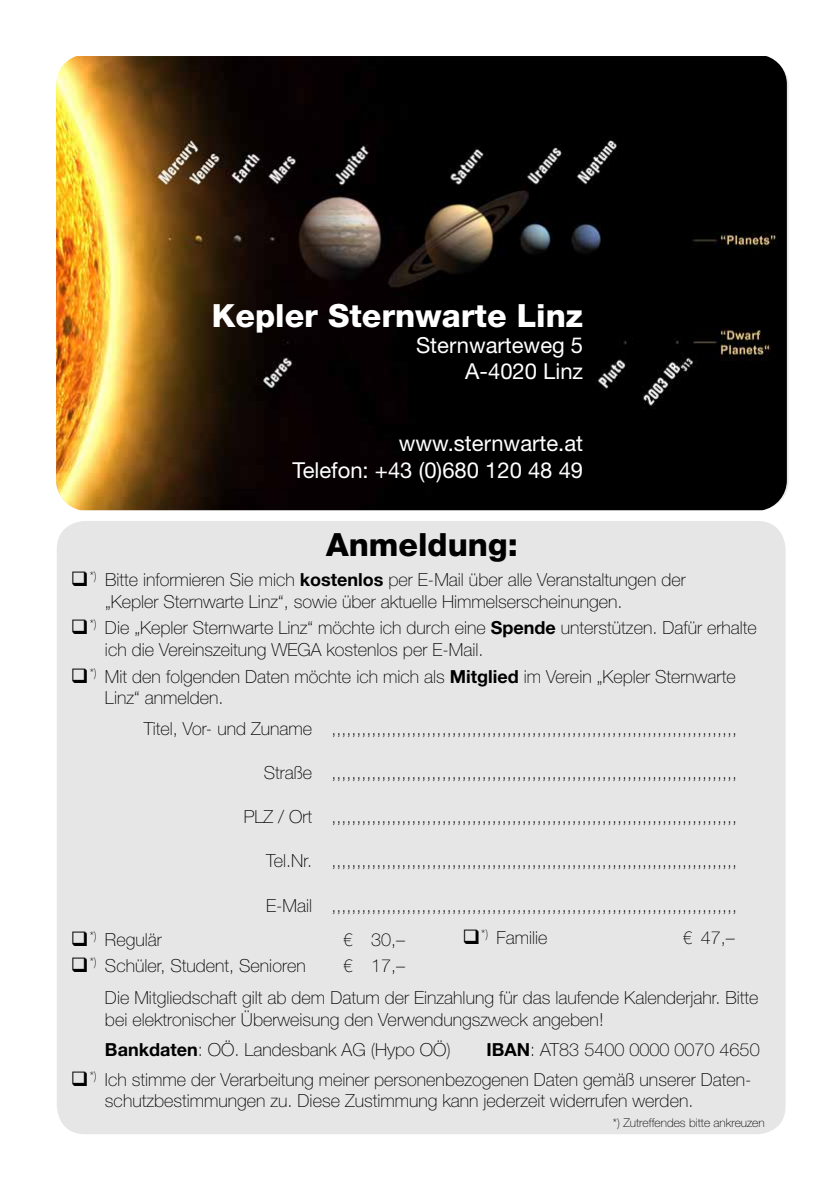
<style>
.page{position:relative;width:840px;height:1191px;background:#fff}
.page>*{position:absolute;margin:0;border:0;box-sizing:border-box;transform-origin:0 0}
.t1{font:800 32px "Helvetica Neue";color:#fff}
.t2{font:800 32px "Helvetica Neue";color:#000}
.t3{font:22px/26.4px "Helvetica Neue";color:#fff;text-align:right}
.t4{font:100 18px/21.6px "Helvetica Neue";color:#000}
.t5{font:100 12px "Helvetica Neue";color:#000}
.s1{font-weight:700}
</style>
<div class="page">
<div style="left:57px;top:521px;width:728px;height:613px;background:#e6e6e6;border-radius:28px"></div>
<img style="left:56px;top:56px;width:730px;height:454px">
<h1 class="t1" style="left:212px;top:296px;width:373px">Kepler Sternwarte Linz</h1>
<p class="t3" style="left:416px;top:331px;width:168px">Sternwarteweg 5<br>A-4020 Linz</p>
<p class="t3" style="left:292px;top:430px;width:292px">www.sternwarte.at<br>Telefon: +43 (0)680 120 48 49</p>
<h1 class="t2" style="left:326px;top:526px;width:193px">Anmeldung:</h1>
<p class="t4" style="left:105px;top:568px;width:582px;text-indent:-34px">❑<sup>*)</sup> Bitte informieren Sie mich <span class="s1">kostenlos</span> per E-Mail über alle Veranstaltungen der „Kepler Sternwarte Linz“, sowie über aktuelle Himmelserscheinungen.</p>
<p class="t4" style="left:105px;top:617px;width:653px;text-indent:-34px">❑<sup>*)</sup> Die „Kepler Sternwarte Linz“ möchte ich durch eine <span class="s1">Spende</span> unterstützen. Dafür erhalte ich die Vereinszeitung WEGA kostenlos per E-Mail.</p>
<p class="t4" style="left:105px;top:665px;width:631px;text-indent:-34px">❑<sup>*)</sup> Mit den folgenden Daten möchte ich mich als <span class="s1">Mitglied</span> im Verein „Kepler Sternwarte<br>Linz“ anmelden.</p>
<p class="t4" style="left:144px;top:717px;width:594px">Titel, Vor- und Zuname ,,,,,,,,,,,,,,,,,,,,,,,,,,,,,,,,,,,,,,,,,,,,,,,,,,,,,,,,,,,,,,,,,,,,,,,,,,,,,,,,,</p>
<p class="t4" style="left:263px;top:761px;width:474px">Straße ,,,,,,,,,,,,,,,,,,,,,,,,,,,,,,,,,,,,,,,,,,,,,,,,,,,,,,,,,,,,,,,,,,,,,,,,,,,,,,,,,</p>
<p class="t4" style="left:244px;top:806px;width:494px">PLZ / Ort ,,,,,,,,,,,,,,,,,,,,,,,,,,,,,,,,,,,,,,,,,,,,,,,,,,,,,,,,,,,,,,,,,,,,,,,,,,,,,,,,,</p>
<p class="t4" style="left:266px;top:850px;width:472px">Tel.Nr. ,,,,,,,,,,,,,,,,,,,,,,,,,,,,,,,,,,,,,,,,,,,,,,,,,,,,,,,,,,,,,,,,,,,,,,,,,,,,,,,,,</p>
<p class="t4" style="left:266px;top:894px;width:472px">E-Mail ,,,,,,,,,,,,,,,,,,,,,,,,,,,,,,,,,,,,,,,,,,,,,,,,,,,,,,,,,,,,,,,,,,,,,,,,,,,,,,,,,</p>
<p class="t4" style="left:462px;top:927px;width:87px">❑<sup>*)</sup> Familie</p>
<p class="t4" style="left:682px;top:927px;width:54px">€ 47,–</p>
<p class="t4" style="left:71px;top:928px;width:92px">❑<sup>*)</sup> Regulär</p>
<p class="t4" style="left:343px;top:928px;width:63px">€ 30,–</p>
<p class="t4" style="left:71px;top:955px;width:236px">❑<sup>*)</sup> Schüler, Student, Senioren</p>
<p class="t4" style="left:343px;top:955px;width:63px">€ 17,–</p>
<p class="t4" style="left:105px;top:987px;width:654px">Die Mitgliedschaft gilt ab dem Datum der Einzahlung für das laufende Kalenderjahr. Bitte bei elektronischer Überweisung den Verwendungszweck angeben!</p>
<p class="t4" style="left:105px;top:1038px;width:347px"><span class="s1">Bankdaten</span>: OÖ. Landesbank AG (Hypo OÖ)</p>
<p class="t4" style="left:486px;top:1038px;width:274px"><span class="s1">IBAN</span>: AT83 5400 0000 0070 4650</p>
<p class="t4" style="left:105px;top:1068px;width:647px;text-indent:-34px">❑<sup>*)</sup> Ich stimme der Verarbeitung meiner personenbezogenen Daten gemäß unserer Daten&shy;schutzbestimmungen zu. Diese Zustimmung kann jederzeit widerrufen werden.</p>
<p class="t5" style="left:612px;top:1116px;width:153px">*) Zutreffendes bitte ankreuzen</p>
</div>
